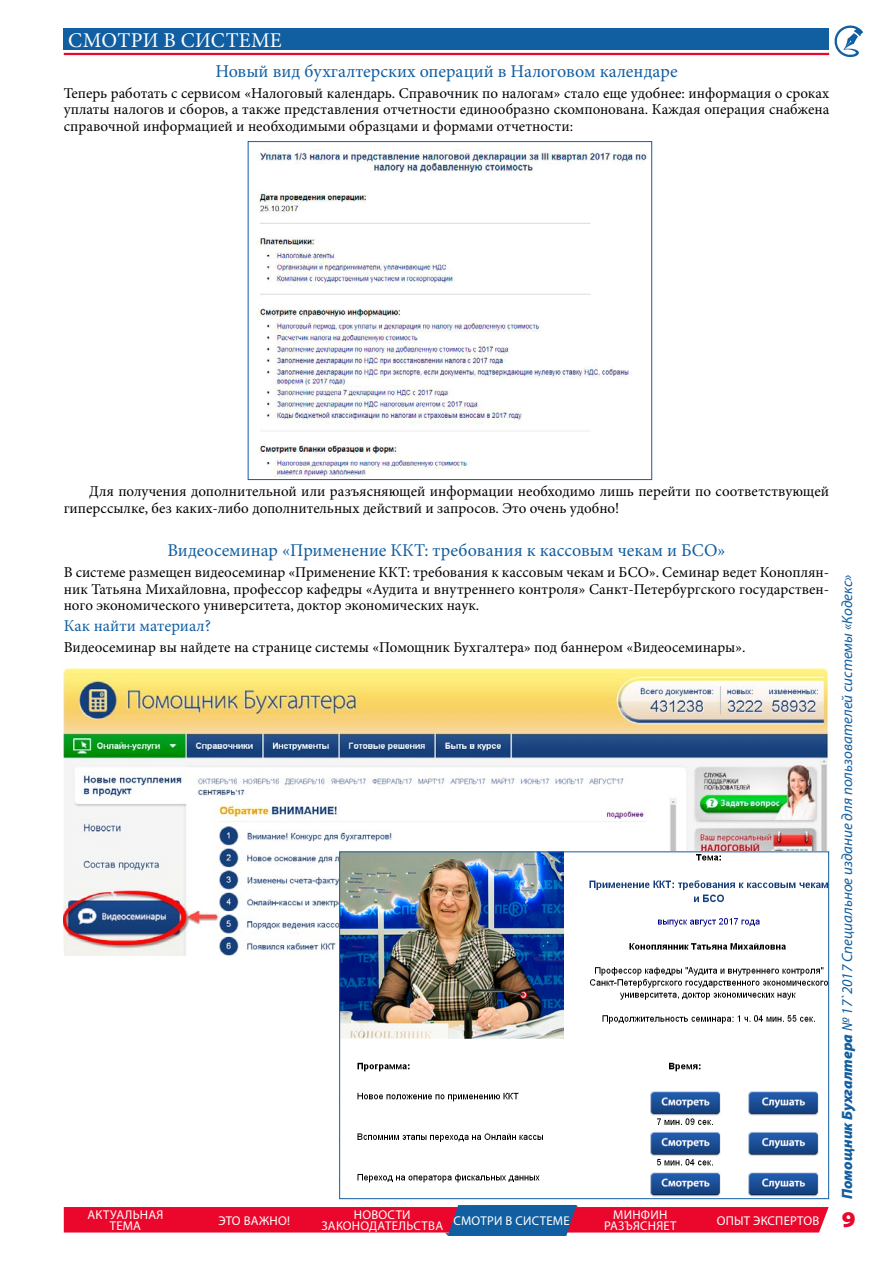
<style>
.page{position:relative;width:893px;height:1263px;background:#fff}
.page>*{position:absolute;margin:0;border:0;box-sizing:border-box;transform-origin:0 0}
.t1{font:900 semi-expanded 22.5px "Myriad Pro";color:#ea072b}
.t2{font:21px "Minion Pro";color:#fff}
.t3{font:18px "Minion Pro";color:#115ea1}
.t4{font:16.5px "Minion Pro";color:#115ea1}
.t5{font:15px/16.5px "Minion Pro";color:#000;text-align:justify}
.t6{font:italic 15px "Myriad Pro";color:#115ea1}
.t7{font:12.75px/10.5px "Myriad Pro";letter-spacing:.105em;color:#fff}
.t8{font:12.75px "Myriad Pro";letter-spacing:.125em;color:#fff}
.t9{font:12.75px "Myriad Pro";letter-spacing:.13em;color:#fff}
.s1{font-weight:900}
</style>
<div class="page">
<svg style="left:834px;top:25px;width:29px;height:32px"></svg>
<div style="left:64px;top:29px;width:765px;height:21px;background:#115ea1"></div>
<hr style="left:64px;top:53px;width:765px;height:2px;background:#ea072b">
<svg style="left:64px;top:1205px;width:765px;height:31px;background:#cb3a5d"></svg>
<img style="left:256px;top:149px;width:392px;height:328px">
<div style="left:248px;top:141px;width:404px;height:339px;border:1px solid #115ea1"></div>
<img style="left:64px;top:669px;width:765px;height:287px">
<img style="left:341px;top:854px;width:486px;height:343px">
<h2 class="t2" style="left:68px;top:26px;width:16px">смотри</h2>
<h2 class="t2" style="left:164px;top:26px;width:33px">в системе</h2>
<p class="t3" style="left:215px;top:59px;width:464px">Новый вид бухгалтерских операций в Налоговом календаре</p>
<p class="t5" style="left:64px;top:85px;width:767px">Теперь работать с сервисом «Налоговый календарь. Справочник по налогам» стало еще удобнее: информация о сроках уплаты налогов и сборов, а также представления отчетности единообразно скомпонована. Каждая операция снабжена справочной информацией и необходимыми образцами и формами отчетности:</p>
<p class="t5" style="left:64px;top:483px;width:767px;text-indent:26px">Для получения дополнительной или разъясняющей информации необходимо лишь перейти по соответствующей гиперссылке, без каких-либо дополнительных действий и запросов. Это очень удобно!</p>
<p class="t3" style="left:167px;top:538px;width:560px">Видеосеминар «Применение ККТ: требования к кассовым чекам и БСО»</p>
<p class="t5" style="left:64px;top:564px;width:767px">В системе размещен видеосеминар «Применение ККТ: требования к кассовым чекам и БСО». Семинар ведет Коноплян&shy;ник Татьяна Михайловна, профессор кафедры «Аудита и внутреннего контроля» Санкт-Петербургского государствен&shy;ного экономического университета, доктор экономических наук.</p>
<p class="t4" style="left:64px;top:614px;width:149px">Как найти материал?</p>
<p class="t5" style="left:64px;top:639px;width:683px">Видеосеминар вы найдете на странице системы «Помощник Бухгалтера» под баннером «Видеосеминары».</p>
<p class="t7" style="left:110px;top:1209px;width:55px;text-indent:-22px">Актуальная тема</p>
<p class="t7" style="left:218px;top:1215px;width:73px">это важно!</p>
<p class="t7" style="left:354px;top:1209px;width:58px">но вости</p>
<p class="t7" style="left:321px;top:1220px;width:31px">законо</p>
<p class="t7" style="left:369px;top:1220px;width:94px">дательства смо</p>
<p class="t9" style="left:481px;top:1212px;width:91px">три в системе</p>
<p class="t7" style="left:604px;top:1209px;width:73px;text-align:center">минфин разъясн яет</p>
<p class="t8" style="left:717px;top:1212px;width:104px">опыт экспертов</p>
<p class="t6" style="left:838px;top:1199px;width:626px;rotate:-90deg"><span class="s1">Помощник Бухгалтера</span> № 17`2017 Специальное издание для пользователей системы «Кодекс»</p>
<h1 class="t1" style="left:842px;top:1204px;width:15px">9</h1>
</div>
